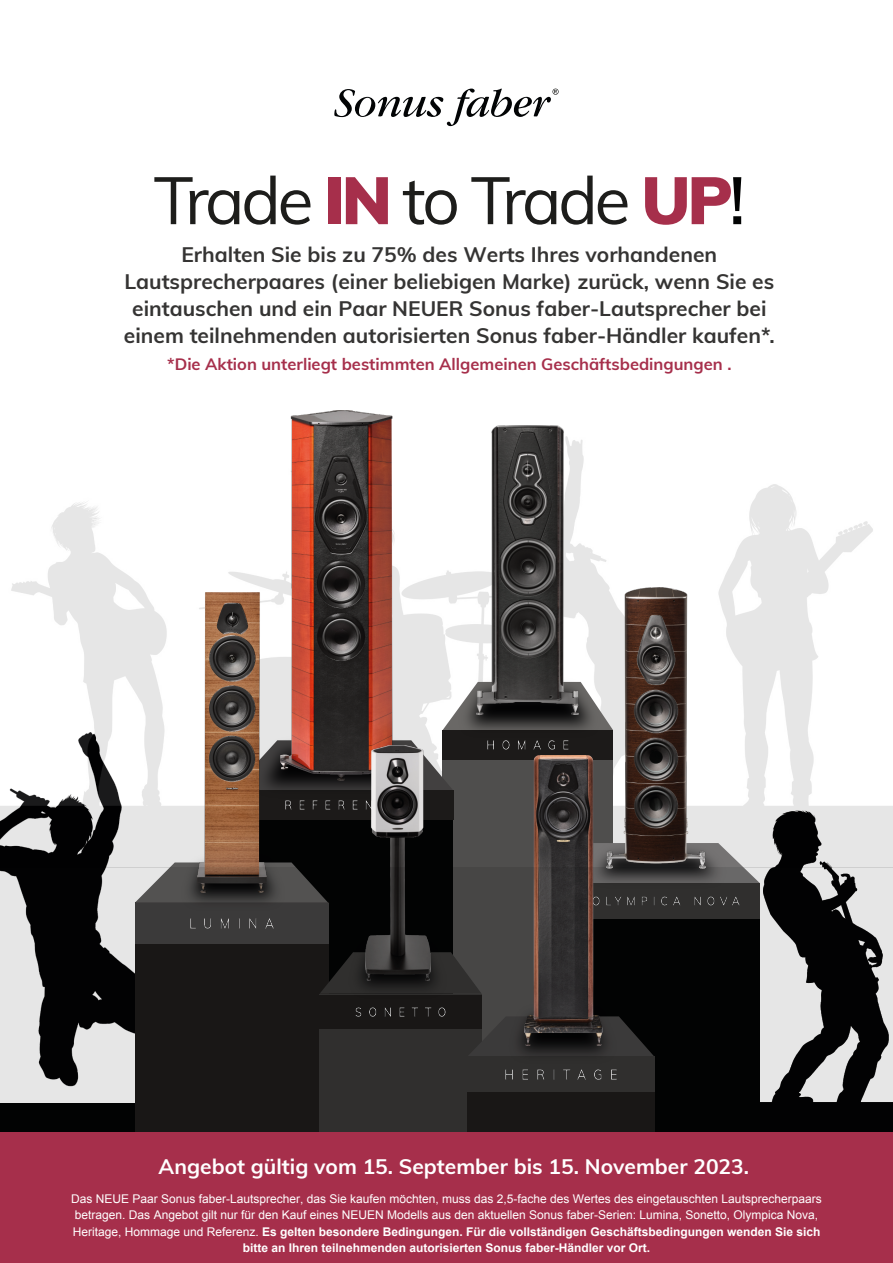
<style>
.page{position:relative;width:893px;height:1263px;background:#fff}
.page>*{position:absolute;margin:0;border:0;box-sizing:border-box;transform-origin:0 0}
.t1{font:66px "Muli";letter-spacing:-.05em;color:#1d1d1b}
.t2{font:700 21px/27px "Muli";color:#353433;text-align:center}
.t3{font:700 21px "Muli";color:#fff}
.t4{font:700 16.5px "Muli";color:#a62f4b}
.t5{font:12px/16.5px "Arial";color:#fff;text-align:center}
.s1{font-weight:900;color:#a62f4b}
.s2{font-weight:600;color:#020303}
.s3{font-weight:700}
</style>
<div class="page">
<img style="left:0;top:440px;width:893px;height:427px">
<div style="left:443px;top:730px;width:170px;height:429px;background:#4f4e4d"></div>
<svg style="left:443px;top:682px;width:164px;height:48px"></svg>
<div style="left:443px;top:730px;width:170px;height:29px;background:#1c1a19"></div>
<img style="left:488px;top:740px;width:80px;height:9px">
<div style="left:232px;top:790px;width:221px;height:473px;background:#020303"></div>
<svg style="left:428px;top:740px;width:25px;height:50px"></svg>
<div style="left:231px;top:790px;width:222px;height:29px;background:#1c1a19"></div>
<img style="left:285px;top:801px;width:73px;height:9px">
<svg style="left:135px;top:862px;width:161px;height:5px"></svg>
<svg style="left:727px;top:843px;width:33px;height:24px"></svg>
<img style="left:603px;top:842px;width:124px;height:25px">
<img style="left:607px;top:588px;width:98px;height:279px">
<img style="left:267px;top:737px;width:161px;height:53px">
<img style="left:280px;top:410px;width:123px;height:370px">
<img style="left:524px;top:756px;width:79px;height:111px">
<img style="left:459px;top:677px;width:142px;height:53px">
<img style="left:477px;top:425px;width:101px;height:291px">
<img style="left:181px;top:854px;width:104px;height:13px">
<img style="left:197px;top:592px;width:70px;height:275px">
<img style="left:365px;top:745px;width:65px;height:122px">
<div style="left:0;top:867px;width:893px;height:396px;background:#020303;opacity:.1"></div>
<div style="left:0;top:1132px;width:893px;height:131px;background:#a62f4b"></div>
<svg style="left:334px;top:89px;width:225px;height:37px"></svg>
<h1 class="t1" style="left:154px;top:158px;width:593px">Trade <span class="s1">IN</span> to Trade <span class="s1">UP</span><span class="s2">!</span></h1>
<p class="t2" style="left:124px;top:240px;width:652px">Erhalten Sie bis zu 75% des Werts Ihres vorhandenen Lautsprecherpaares (einer beliebigen Marke) zurück, wenn Sie es eintauschen und ein Paar NEUER Sonus faber-Lautsprecher bei einem teilnehmenden autorisierten Sonus faber-Händler kaufen*.</p>
<h3 class="t4" style="left:167px;top:353px;width:566px">*Die Aktion unterliegt bestimmten Allgemeinen Geschäftsbedingungen .</h3>
<h2 class="t3" style="left:159px;top:1151px;width:592px">Angebot gültig vom 15. September bis 15. November 2023.</h2>
<p class="t5" style="left:71px;top:1190px;width:752px">Das NEUE Paar Sonus faber-Lautsprecher, das Sie kaufen möchten, muss das 2,5-fache des Wertes des eingetauschten Lautsprecherpaars betragen. Das Angebot gilt nur für den Kauf eines NEUEN Modells aus den aktuellen Sonus faber-Serien: Lumina, Sonetto, Olympica Nova, Heritage, Hommage und Referenz. <span class="s3">Es gelten besondere Bedingungen. Für die vollständigen Geschäftsbedingungen wenden Sie sich bitte an Ihren teilnehmenden autorisierten Sonus faber-Händler vor Ort.</span></p>
</div>
